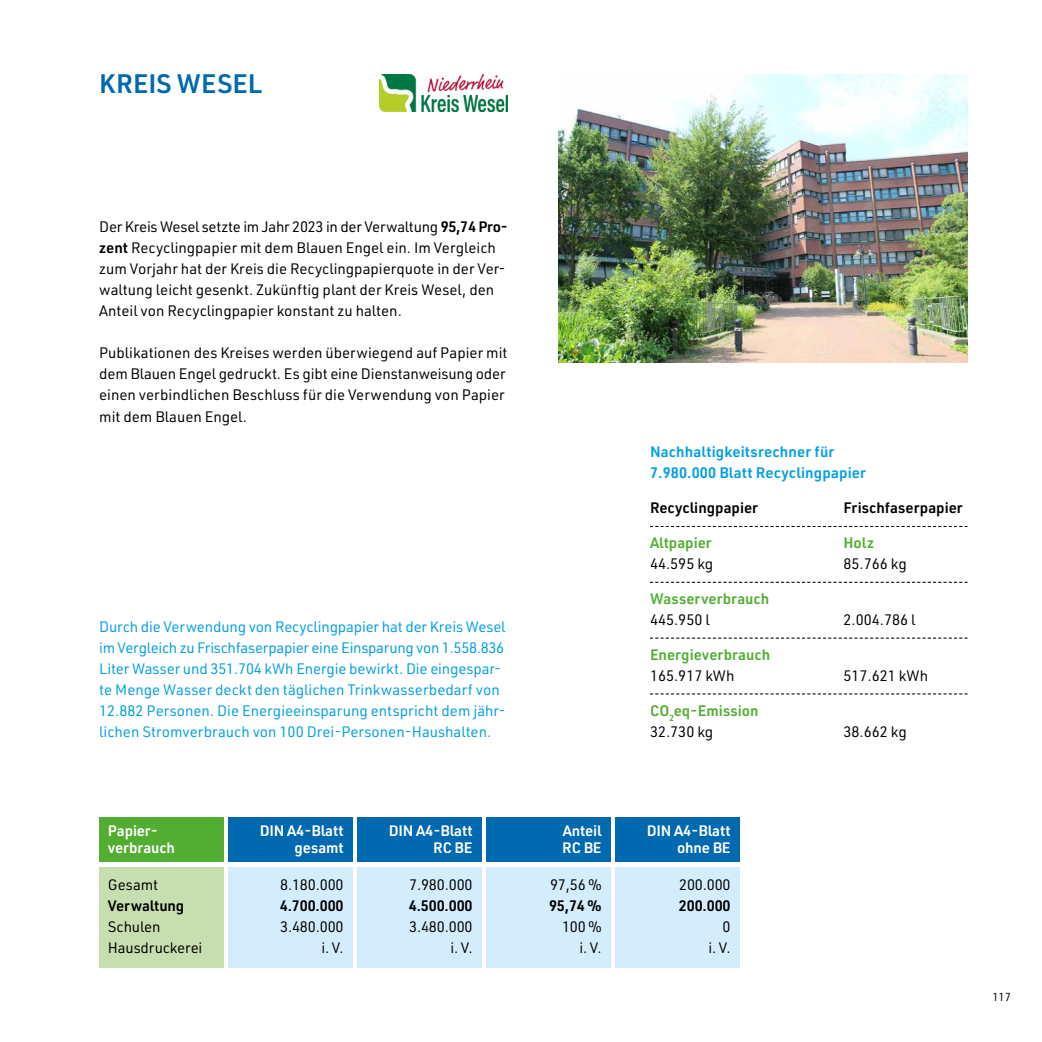
<style>
.page{position:relative;width:1042px;height:1042px;background:#fff}
.page>*{position:absolute;margin:0;border:0;box-sizing:border-box;transform-origin:0 0}
.t1{font:600 26.25px "URWDIN";letter-spacing:.005em;color:#0069af}
.t2{font:14.88px/21px "URWDIN";color:#000;text-align:right}
.t3{font:14.88px/21px "URWDIN";color:#009fe3}
.t4{font:600 14.88px/17.5px "URWDIN";letter-spacing:-.01em;color:#fff;text-align:right}
.t5{font:600 14.88px "URWDIN";color:#000}
.t6{font:600 14.88px/21px "URWDIN";color:#52ae32}
.t7{font:600 14.88px/21px "URWDIN";letter-spacing:.01em;color:#009fe3}
.t8{font:11.38px "URWDIN";color:#000}
.s1{font-weight:600}
.s2{font-weight:400;color:#000}
</style>
<div class="page">
<img style="left:558px;top:74px;width:409px;height:288px">
<img style="left:380px;top:74px;width:127px;height:37px">
<div style="left:99px;top:817px;width:124px;height:45px;background:#52ae32"></div>
<div style="left:228px;top:817px;width:124px;height:45px;background:#0069af"></div>
<div style="left:357px;top:817px;width:124px;height:45px;background:#0069af"></div>
<div style="left:486px;top:817px;width:124px;height:45px;background:#0069af"></div>
<div style="left:615px;top:817px;width:124px;height:45px;background:#0069af"></div>
<div style="left:99px;top:867px;width:124px;height:100px;background:#c7dfb0"></div>
<div style="left:228px;top:867px;width:124px;height:100px;background:#d4edfc"></div>
<div style="left:357px;top:867px;width:124px;height:100px;background:#d4edfc"></div>
<div style="left:486px;top:867px;width:124px;height:100px;background:#d4edfc"></div>
<div style="left:615px;top:867px;width:124px;height:100px;background:#d4edfc"></div>
<svg style="left:650px;top:526px;width:317px;height:1px"></svg>
<svg style="left:650px;top:582px;width:317px;height:1px"></svg>
<svg style="left:650px;top:637px;width:317px;height:1px"></svg>
<svg style="left:650px;top:693px;width:317px;height:1px"></svg>
<h1 class="t1" style="left:99px;top:66px;width:164px">KREIS WESEL</h1>
<p class="t2" style="left:99px;top:216px;width:410px;text-align:left">Der Kreis Wesel setzte im Jahr 2023 in der Verwaltung <span class="s1">95,74 Pro&shy;zent</span> Recyclingpapier mit dem Blauen Engel ein. Im Vergleich zum Vorjahr hat der Kreis die Recyclingpapierquote in der Ver&shy;waltung leicht gesenkt. Zukünftig plant der Kreis Wesel, den Anteil von Recyclingpapier konstant zu halten.</p>
<p class="t2" style="left:99px;top:342px;width:410px;text-align:left">Publikationen des Kreises werden überwiegend auf Papier mit dem Blauen Engel gedruckt. Es gibt eine Dienstanweisung oder einen verbindlichen Beschluss für die Verwendung von Papier mit dem Blauen Engel.</p>
<p class="t3" style="left:99px;top:616px;width:408px">Durch die Verwendung von Recyclingpapier hat der Kreis Wesel im Vergleich zu Frischfaserpapier eine Einsparung von 1.558.836<br>Liter Wasser und 351.704 kWh Energie bewirkt. Die eingespar&shy;te Menge Wasser deckt den täglichen Trinkwasserbedarf von 12.882 Personen. Die Energieeinsparung entspricht dem jähr&shy;lichen Stromverbrauch von 100 Drei-Personen-Haushalten.</p>
<p class="t4" style="left:108px;top:821px;width:69px;text-align:left">Papier&shy;verbrauch</p>
<p class="t2" style="left:108px;top:873px;width:52px">Gesamt</p>
<p class="t5" style="left:108px;top:895px;width:78px">Verwaltung</p>
<p class="t2" style="left:108px;top:915px;width:96px;text-align:left">Schulen<br>Hausdruckerei</p>
<p class="t4" style="left:260px;top:821px;width:85px">DIN A4-Blatt gesamt</p>
<p class="t2" style="left:280px;top:873px;width:65px">8.180.000</p>
<p class="t5" style="left:280px;top:895px;width:65px">4.700.000</p>
<p class="t2" style="left:280px;top:915px;width:65px">3.480.000 i. V.</p>
<p class="t4" style="left:389px;top:821px;width:85px">DIN A4-Blatt<br>RC BE</p>
<p class="t2" style="left:409px;top:873px;width:65px">7.980.000</p>
<p class="t5" style="left:409px;top:895px;width:65px">4.500.000</p>
<p class="t2" style="left:409px;top:915px;width:65px">3.480.000 i. V.</p>
<p class="t4" style="left:562px;top:821px;width:41px;text-align:left">Anteil<br>RC BE</p>
<p class="t2" style="left:550px;top:873px;width:53px">97,56 %</p>
<p class="t5" style="left:549px;top:895px;width:54px">95,74 %</p>
<p class="t2" style="left:562px;top:915px;width:41px">100 % i. V.</p>
<p class="t7" style="left:650px;top:441px;width:217px">Nachhaltigkeitsrechner für<br>7.980.000 Blatt Recyclingpapier</p>
<p class="t5" style="left:650px;top:498px;width:110px">Recyclingpapier</p>
<p class="t5" style="left:843px;top:498px;width:121px">Frischfaserpapier</p>
<p class="t6" style="left:650px;top:532px;width:63px">Altpapier</p>
<p class="t6" style="left:843px;top:532px;width:32px">Holz</p>
<p class="t2" style="left:650px;top:553px;width:65px">44.595 kg</p>
<p class="t2" style="left:843px;top:553px;width:65px">85.766 kg</p>
<p class="t6" style="left:650px;top:588px;width:121px">Wasserverbrauch</p>
<p class="t2" style="left:650px;top:609px;width:61px">445.950 l</p>
<p class="t2" style="left:843px;top:609px;width:73px">2.004.786 l</p>
<p class="t6" style="left:650px;top:644px;width:122px">Energieverbrauch</p>
<p class="t2" style="left:650px;top:665px;width:86px">165.917 kWh</p>
<p class="t2" style="left:843px;top:665px;width:86px">517.621 kWh</p>
<p class="t6" style="left:650px;top:700px;width:110px">CO<sub>2</sub>eq-Emission<br><span class="s2">32.730 kg</span></p>
<p class="t2" style="left:843px;top:721px;width:65px">38.662 kg</p>
<p class="t4" style="left:647px;top:821px;width:85px">DIN A4-Blatt ohne BE</p>
<p class="t2" style="left:679px;top:873px;width:53px">200.000</p>
<p class="t5" style="left:679px;top:895px;width:53px">200.000</p>
<p class="t2" style="left:708px;top:915px;width:24px">0<br>i. V.</p>
<p class="t8" style="left:992px;top:989px;width:20px">117</p>
</div>
